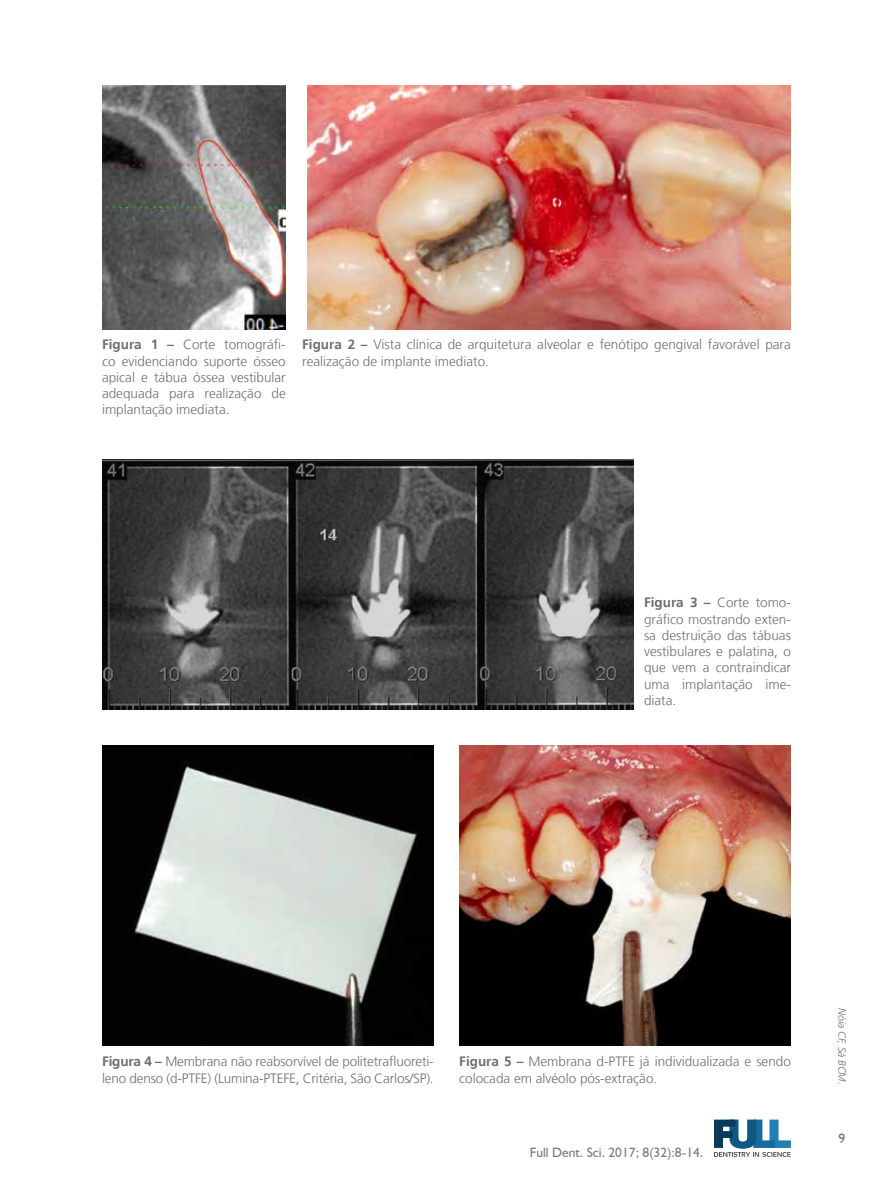
<style>
.page{position:relative;width:893px;height:1191px;background:#fff}
.page>*{position:absolute;margin:0;border:0;box-sizing:border-box;transform-origin:0 0}
.t1{font:300 13.5px/16.2px "Frutiger LT";color:#6d6e71}
.t2{font:13.5px "Humanist 521 BT";color:#7b7c7f}
.t3{font:13.5px "Humanist 521 BT";color:#6d6e71}
.t4{font:italic 300 10.5px "Frutiger LT";color:#6d6e71}
.s1{font-weight:700}
</style>
<div class="page">
<svg style="left:714px;top:1119px;width:77px;height:37px"></svg>
<img style="left:102px;top:85px;width:184px;height:244px">
<img style="left:307px;top:85px;width:484px;height:244px">
<img style="left:103px;top:459px;width:530px;height:250px">
<img style="left:102px;top:746px;width:332px;height:299px">
<img style="left:459px;top:746px;width:332px;height:299px">
<p class="t1" style="left:102px;top:337px;width:185px;text-align:justify"><span class="s1">Figura 1 –</span> Corte tomográfi&shy;co evidenciando suporte ósseo apical e tábua óssea vestibular adequada para realização de implantação imediata.</p>
<p class="t1" style="left:302px;top:337px;width:490px"><span class="s1">Figura 2 –</span> Vista clínica de arquitetura alveolar e fenótipo gengival favorável para realização de implante imediato.</p>
<p class="t1" style="left:644px;top:595px;width:148px;text-align:justify"><span class="s1">Figura 3 –</span> Corte tomo&shy;gráfico mostrando exten&shy;sa destruição das tábuas vestibulares e palatina, o que vem a contraindicar uma implantação ime&shy;diata.</p>
<p class="t1" style="left:102px;top:1054px;width:333px"><span class="s1">Figura 4 –</span> Membrana não reabsorvível de politetrafluoreti&shy;leno denso (d-PTFE) (Lumina-PTEFE, Critéria, São Carlos/SP).</p>
<p class="t1" style="left:459px;top:1054px;width:333px"><span class="s1">Figura 5 –</span> Membrana d-PTFE já individualizada e sendo colocada em alvéolo pós-extração.</p>
<p class="t2" style="left:530px;top:1144px;width:175px">Full Dent. Sci. 2017; 8(32):8-14.</p>
<p class="t4" style="left:848px;top:1007px;width:78px;rotate:90deg">Nóia CF, Sá BCM.</p>
<p class="t3" style="left:838px;top:1130px;width:8px">9</p>
</div>
